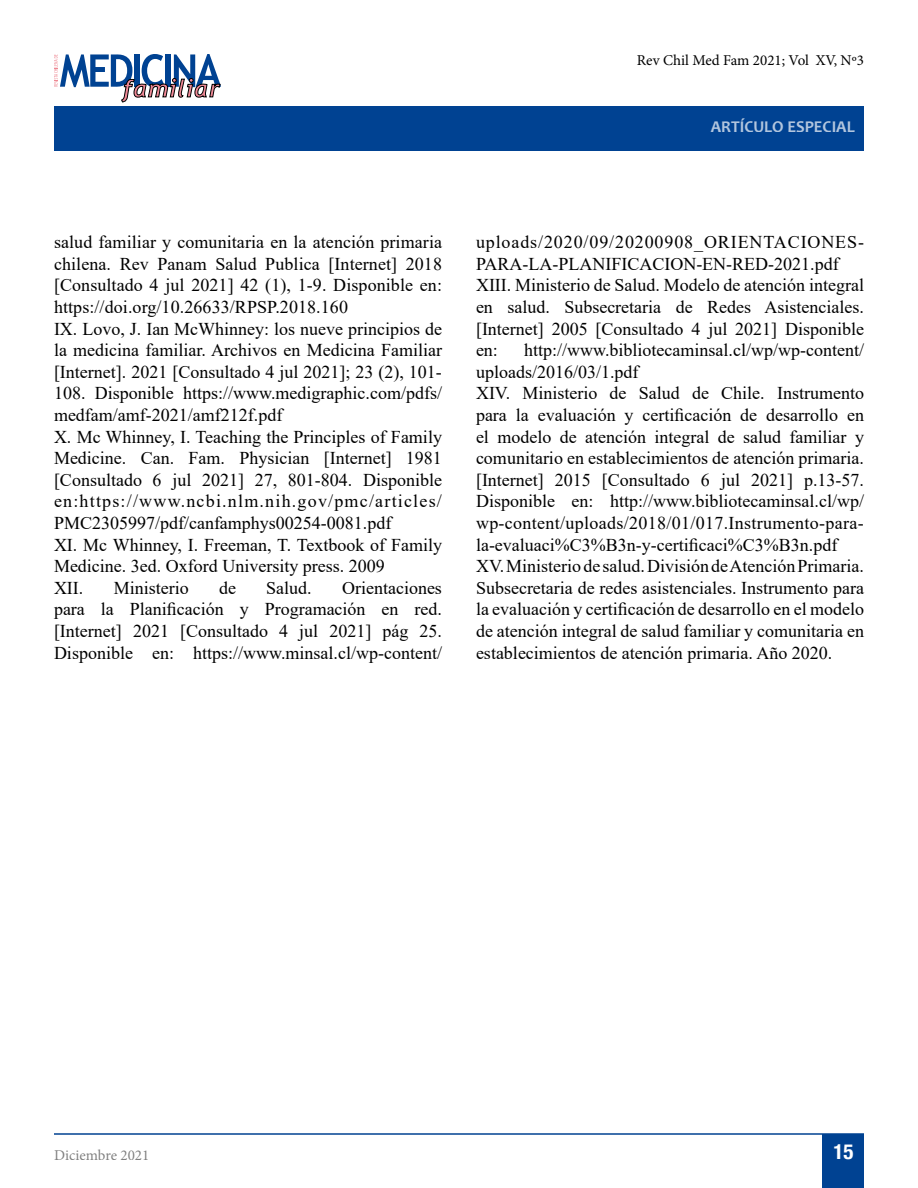
<style>
.page{position:relative;width:918px;height:1188px;background:#fff}
.page>*{position:absolute;margin:0;border:0;box-sizing:border-box;transform-origin:0 0}
.t1{font:700 condensed 21px "Helvetica Neue";color:#fff}
.t2{font:18px/21.6px "Times New Roman";color:#000;text-align:justify}
.t3{font:18px/21.6px "Times New Roman";letter-spacing:.05em;color:#000}
.t4{font:700 16.5px "Candara";color:#fff}
.t5{font:15px "Minion Pro";color:#000}
</style>
<div class="page">
<div style="left:54px;top:106px;width:810px;height:45px;background:#004292"></div>
<svg style="left:54px;top:54px;width:167px;height:49px"></svg>
<div style="left:823px;top:1134px;width:41px;height:54px;background:#004292"></div>
<hr style="left:54px;top:1133px;width:810px;height:2px;background:#004292">
<p class="t5" style="left:637px;top:50px;width:229px">Rev Chil Med Fam 2021; Vol XV, Nº3</p>
<p class="t4" style="left:711px;top:116px;width:145px">ARTÍCULO ESPECIAL</p>
<p class="t2" style="left:54px;top:231px;width:390px">salud familiar y comunitaria en la atención primaria chilena. Rev Panam Salud Publica [Internet] 2018 [Consultado 4 jul 2021] 42 (1), 1-9. Disponible en: https://doi.org/10.26633/RPSP.2018.160</p>
<p class="t2" style="left:54px;top:317px;width:390px">IX. Lovo, J. Ian McWhinney: los nueve principios de la medicina familiar. Archivos en Medicina Familiar [Internet]. 2021 [Consultado 4 jul 2021]; 23 (2), 101- 108. Disponible https://www.medigraphic.com/pdfs/ medfam/amf-2021/amf212f.pdf</p>
<p class="t2" style="left:54px;top:425px;width:390px">X. Mc Whinney, I. Teaching the Principles of Family Medicine. Can. Fam. Physician [Internet] 1981 [Consultado 6 jul 2021] 27, 801-804. Disponible en:https://www.ncbi.nlm.nih.gov/pmc/articles/ PMC2305997/pdf/canfamphys00254-0081.pdf</p>
<p class="t2" style="left:54px;top:533px;width:390px">XI. Mc Whinney, I. Freeman, T. Textbook of Family<br>Medicine. 3ed. Oxford University press. 2009</p>
<p class="t2" style="left:54px;top:576px;width:31px">XII.</p>
<p class="t2" style="left:114px;top:576px;width:77px">Ministerio</p>
<p class="t2" style="left:219px;top:576px;width:18px">de</p>
<p class="t2" style="left:266px;top:576px;width:47px">Salud.</p>
<p class="t2" style="left:54px;top:576px;width:390px;text-indent:288px">Orientaciones para la Planificación y Programación en red. [Internet] 2021 [Consultado 4 jul 2021] pág 25.<br>Disponible en: https://www.minsal.cl/wp-content/</p>
<p class="t3" style="left:476px;top:231px;width:390px">uploads/2020/09/20200908_ORIENTACIONES-<br>PARA-LA-PLANIFICACION-EN-RED-2021.pdf</p>
<p class="t2" style="left:476px;top:274px;width:390px">XIII. Ministerio de Salud. Modelo de atención integral en salud. Subsecretaria de Redes Asistenciales. [Internet] 2005 [Consultado 4 jul 2021] Disponible en:</p>
<p class="t2" style="left:476px;top:339px;width:390px;text-indent:48px">http://www.bibliotecaminsal.cl/wp/wp-content/ uploads/2016/03/1.pdf</p>
<p class="t2" style="left:476px;top:382px;width:390px">XIV. Ministerio de Salud de Chile. Instrumento para la evaluación y certificación de desarrollo en el modelo de atención integral de salud familiar y comunitario en establecimientos de atención primaria. [Internet] 2015 [Consultado 6 jul 2021] p.13-57.<br>Disponible en: http://www.bibliotecaminsal.cl/wp/ wp-content/uploads/2018/01/017.Instrumento-para&shy;la-evaluaci%C3%B3n-y-certificaci%C3%B3n.pdf</p>
<p class="t2" style="left:476px;top:555px;width:390px">XV. Ministerio de salud. División de Atención Primaria.<br>Subsecretaria de redes asistenciales. Instrumento para la evaluación y certificación de desarrollo en el modelo de atención integral de salud familiar y comunitaria en establecimientos de atención primaria. Año 2020.</p>
<p class="t5" style="left:54px;top:1145px;width:97px">Diciembre 2021</p>
<p class="t1" style="left:833px;top:1139px;width:22px">15</p>
</div>
